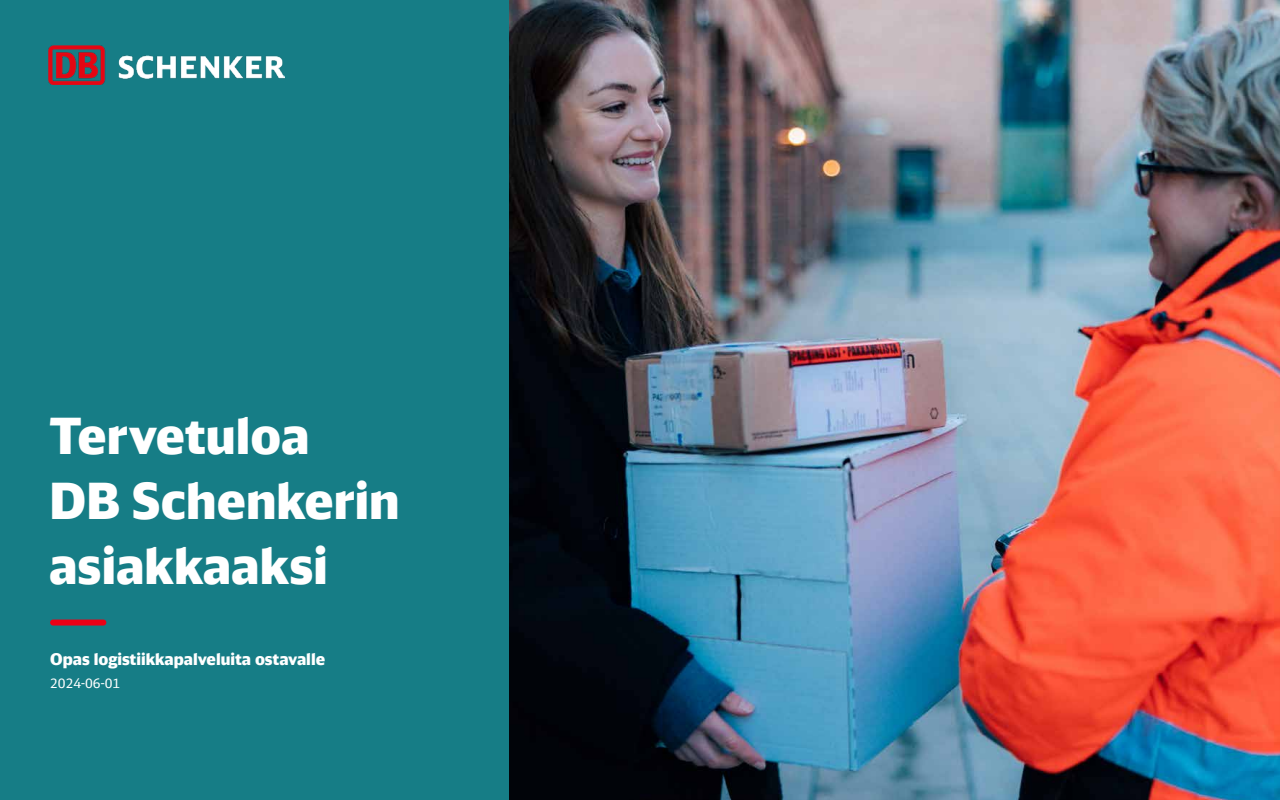
<style>
.page{position:relative;width:1280px;height:800px;background:#fff}
.page>*{position:absolute;margin:0;border:0;box-sizing:border-box;transform-origin:0 0}
.t1{font:900 49.4px/65px "DB Head";color:#fff}
.t2{font:900 16px "DB Head";color:#fff}
.t3{font:13px "DB Sans";color:#fff}
</style>
<div class="page">
<img style="left:509px;top:0;width:771px;height:800px">
<div style="left:0;top:0;width:509px;height:800px;background:#167d86"></div>
<img style="left:49px;top:45px;width:235px;height:40px">
<div style="left:50px;top:620px;width:56px;height:6px;background:#ec0016;border-radius:3px"></div>
<h1 class="t1" style="left:49px;top:402px;width:352px">Tervetuloa<br>DB Schenkerin asiakkaaksi</h1>
<p class="t2" style="left:50px;top:649px;width:277px">Opas logistiikkapalveluita ostavalle</p>
<p class="t3" style="left:50px;top:675px;width:72px">2024-06-01</p>
</div>
